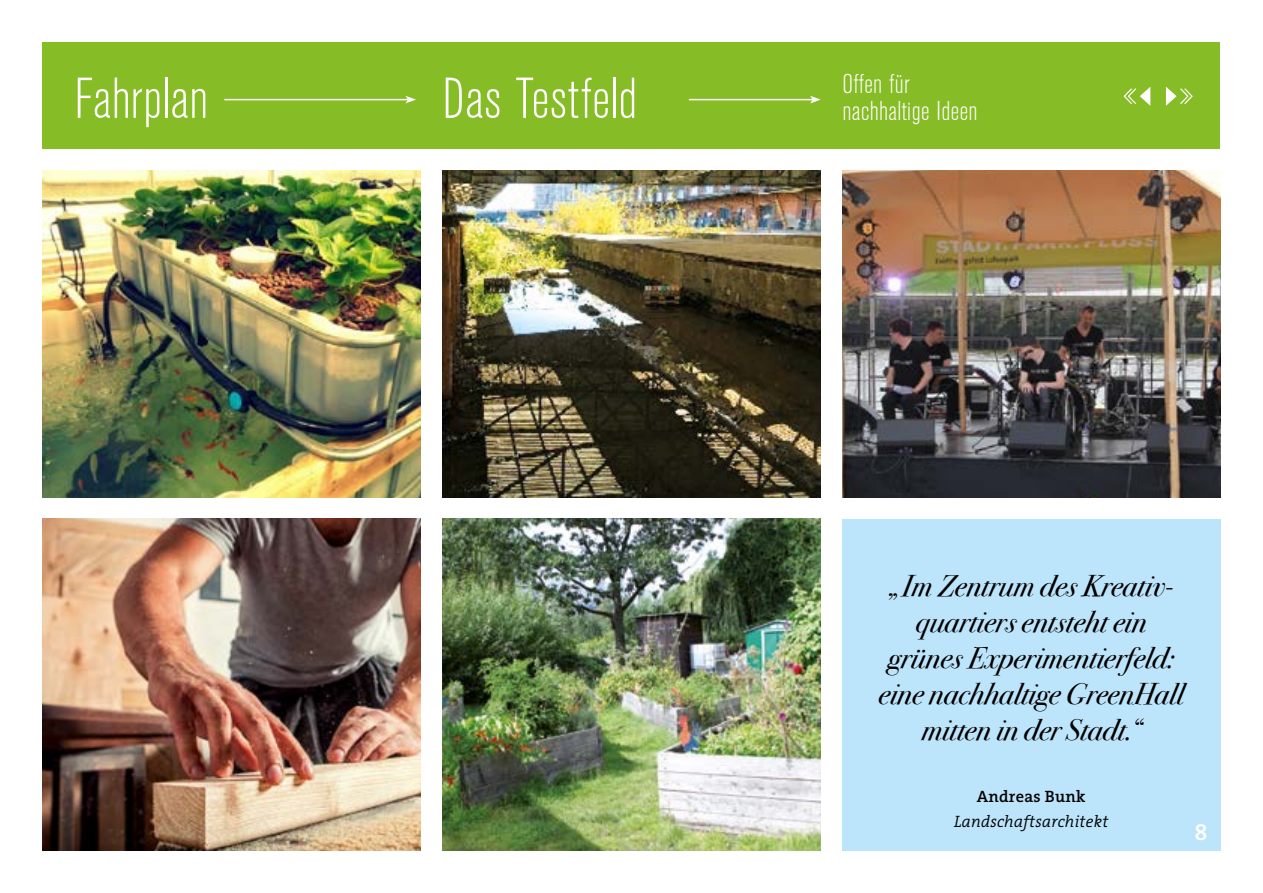
<style>
.page{position:relative;width:1263px;height:893px;background:#fff}
.page>*{position:absolute;margin:0;border:0;box-sizing:border-box;transform-origin:0 0}
.t1{font:300 condensed 57px "Akzidenz Grotesk BE";letter-spacing:.01em;color:#fff}
.t2{font:italic 30px/36px "Bodoni Svty Two ITCTT";color:#000;text-align:center}
.t3{font:300 condensed 27px/27px "Akzidenz Grotesk BE";letter-spacing:.015em;color:#fff}
.t4{font:600 24px "The Serif B W6";color:#fff}
.t5{font:italic 300 16.5px "The Serif B W4";letter-spacing:.015em;color:#000}
.t6{font:600 16.5px "The Serif B W6";letter-spacing:.015em;color:#000}
</style>
<div class="page">
<div style="left:842px;top:519px;width:378px;height:331px;background:#bce4fa"></div>
<img style="left:43px;top:519px;width:378px;height:331px">
<img style="left:43px;top:170px;width:378px;height:327px">
<img style="left:442px;top:170px;width:379px;height:327px">
<img style="left:842px;top:170px;width:378px;height:327px">
<img style="left:442px;top:519px;width:379px;height:331px">
<div style="left:43px;top:43px;width:1177px;height:106px;background:#86bc25"></div>
<hr style="left:224px;top:99px;width:184px;height:1px;background:#fff">
<svg style="left:405px;top:96px;width:11px;height:7px"></svg>
<hr style="left:689px;top:99px;width:123px;height:1px;background:#fff">
<svg style="left:810px;top:96px;width:11px;height:7px"></svg>
<svg style="left:1123px;top:86px;width:28px;height:20px"></svg>
<svg style="left:1165px;top:86px;width:28px;height:20px"></svg>
<h1 class="t1" style="left:74px;top:68px;width:135px">Fahrplan</h1>
<h1 class="t1" style="left:442px;top:68px;width:196px">Das Testfeld</h1>
<p class="t3" style="left:842px;top:71px;width:137px">Offen für nachhaltige Ideen</p>
<p class="t2" style="left:879px;top:566px;width:307px">„Im Zentrum des Kreativ&shy;quartiers entsteht ein grünes Experimentierfeld: eine nachhaltige GreenHall mitten in der Stadt.“</p>
<p class="t6" style="left:977px;top:785px;width:110px">Andreas Bunk</p>
<p class="t5" style="left:954px;top:811px;width:156px">Landschaftsarchitekt</p>
<p class="t4" style="left:1194px;top:816px;width:15px">8</p>
</div>
